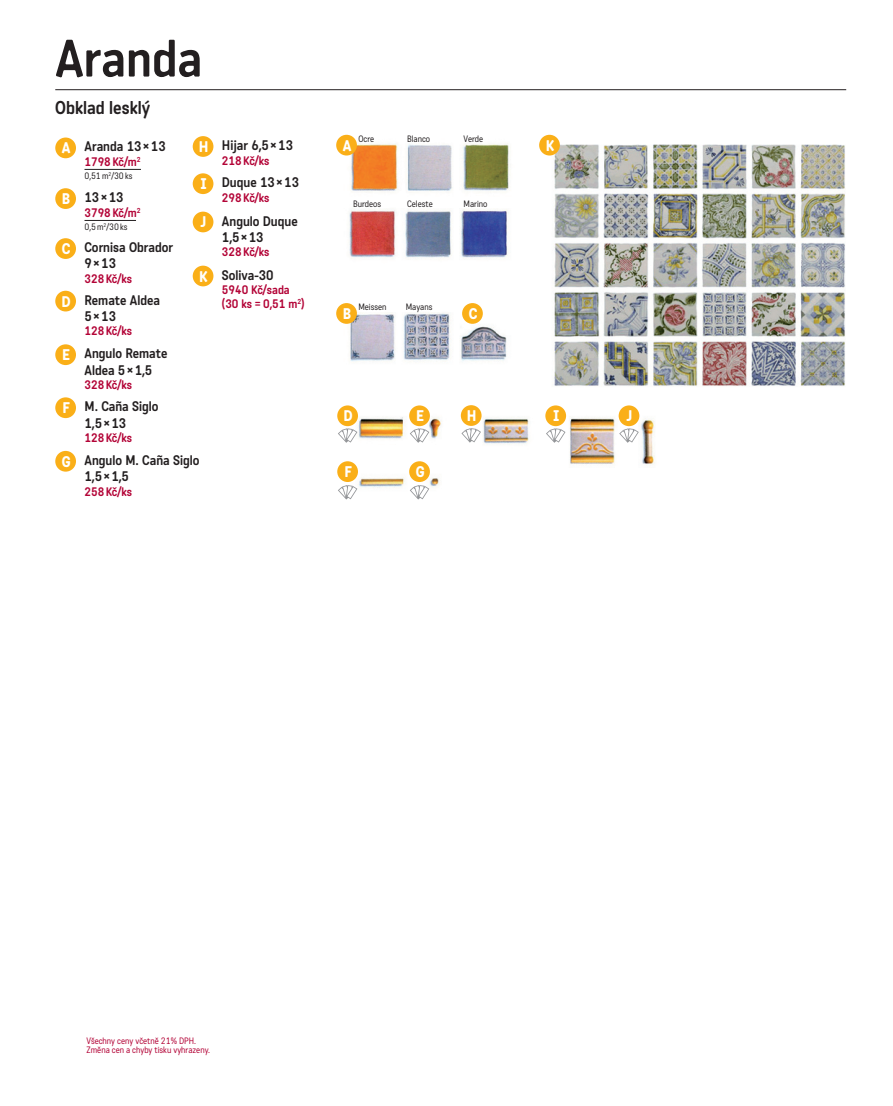
<style>
.page{position:relative;width:893px;height:1106px;background:#fff}
.page>*{position:absolute;margin:0;border:0;box-sizing:border-box;transform-origin:0 0}
.t1{font:700 51px "Katarine Std";color:#231f20}
.t2{font:700 18px "Katarine Std";color:#231f20}
.t3{font:500 15px "Katarine Std";color:#fff}
.t4{font:700 13.5px/16.2px "Katarine Std";color:#231f20}
.t5{font:700 12px/14.4px "Katarine Std";color:#b30437}
.t6{font:9px "Katarine Std";color:#231f20}
.t7{font:9px/9px "Katarine Std";color:#b30437}
</style>
<div class="page">
<img style="left:336px;top:135px;width:509px;height:365px">
<hr style="left:55px;top:89px;width:791px;height:1px;background:#231f20">
<div style="left:55px;top:137px;width:21px;height:21px;background:#faaf18;border-radius:50%"></div>
<hr style="left:85px;top:169px;width:56px;height:1px;background:#231f20">
<hr style="left:85px;top:220px;width:51px;height:1px;background:#231f20">
<svg style="left:546px;top:428px;width:19px;height:15px"></svg>
<svg style="left:338px;top:428px;width:19px;height:15px"></svg>
<svg style="left:338px;top:485px;width:19px;height:14px"></svg>
<svg style="left:410px;top:428px;width:19px;height:15px"></svg>
<svg style="left:410px;top:485px;width:19px;height:14px"></svg>
<svg style="left:619px;top:428px;width:20px;height:15px"></svg>
<svg style="left:461px;top:428px;width:20px;height:14px"></svg>
<div style="left:193px;top:266px;width:20px;height:20px;background:#faaf18;border-radius:50%"></div>
<div style="left:55px;top:188px;width:21px;height:21px;background:#faaf18;border-radius:50%"></div>
<div style="left:55px;top:238px;width:21px;height:21px;background:#faaf18;border-radius:50%"></div>
<div style="left:55px;top:291px;width:21px;height:20px;background:#faaf18;border-radius:50%"></div>
<div style="left:55px;top:344px;width:21px;height:21px;background:#faaf18;border-radius:50%"></div>
<div style="left:55px;top:397px;width:21px;height:21px;background:#faaf18;border-radius:50%"></div>
<div style="left:55px;top:451px;width:21px;height:20px;background:#faaf18;border-radius:50%"></div>
<div style="left:193px;top:136px;width:20px;height:21px;background:#faaf18;border-radius:50%"></div>
<div style="left:193px;top:173px;width:20px;height:21px;background:#faaf18;border-radius:50%"></div>
<div style="left:193px;top:212px;width:20px;height:20px;background:#faaf18;border-radius:50%"></div>
<div style="left:336px;top:135px;width:21px;height:20px;background:#faaf18;border-radius:50%"></div>
<div style="left:539px;top:135px;width:21px;height:20px;background:#faaf18;border-radius:50%"></div>
<div style="left:336px;top:303px;width:21px;height:21px;background:#faaf18;border-radius:50%"></div>
<div style="left:337px;top:405px;width:21px;height:21px;background:#faaf18;border-radius:50%"></div>
<div style="left:545px;top:405px;width:21px;height:21px;background:#faaf18;border-radius:50%"></div>
<div style="left:337px;top:461px;width:21px;height:21px;background:#faaf18;border-radius:50%"></div>
<div style="left:461px;top:405px;width:21px;height:21px;background:#faaf18;border-radius:50%"></div>
<div style="left:409px;top:405px;width:21px;height:21px;background:#faaf18;border-radius:50%"></div>
<div style="left:619px;top:405px;width:20px;height:21px;background:#faaf18;border-radius:50%"></div>
<div style="left:409px;top:461px;width:21px;height:21px;background:#faaf18;border-radius:50%"></div>
<div style="left:462px;top:303px;width:21px;height:21px;background:#faaf18;border-radius:50%"></div>
<h1 class="t1" style="left:55px;top:24px;width:149px">Aranda</h1>
<h2 class="t2" style="left:55px;top:95px;width:96px">Obklad lesklý</h2>
<p class="t3" style="left:62px;top:138px;width:10px">A</p>
<p class="t3" style="left:199px;top:136px;width:11px">H</p>
<p class="t3" style="left:200px;top:173px;width:8px">I</p>
<p class="t3" style="left:201px;top:212px;width:8px">J</p>
<p class="t4" style="left:85px;top:138px;width:83px">Aranda 13×13</p>
<p class="t5" style="left:85px;top:154px;width:58px">1798Kč/m<sup>2</sup></p>
<p class="t6" style="left:85px;top:170px;width:49px">0,51m<sup>2</sup>/30ks</p>
<p class="t4" style="left:85px;top:189px;width:41px">13×13</p>
<p class="t5" style="left:85px;top:205px;width:58px">3798Kč/m<sup>2</sup></p>
<p class="t6" style="left:85px;top:221px;width:44px">0,5m<sup>2</sup>/30ks</p>
<p class="t4" style="left:85px;top:239px;width:90px">Cornisa Obrador<br>9×13</p>
<p class="t5" style="left:85px;top:271px;width:49px">328Kč/ks</p>
<p class="t4" style="left:85px;top:291px;width:77px">Remate Aldea<br>5×13</p>
<p class="t5" style="left:85px;top:323px;width:49px">128Kč/ks</p>
<p class="t4" style="left:85px;top:345px;width:85px">Angulo Remate<br>Aldea 5×1,5</p>
<p class="t5" style="left:85px;top:377px;width:49px">328Kč/ks</p>
<p class="t4" style="left:85px;top:398px;width:75px">M. Caña Siglo<br>1,5×13</p>
<p class="t5" style="left:85px;top:430px;width:49px">128Kč/ks</p>
<p class="t4" style="left:85px;top:451px;width:116px">Angulo M. Caña Siglo<br>1,5×1,5</p>
<p class="t5" style="left:85px;top:483px;width:49px">258Kč/ks</p>
<p class="t3" style="left:62px;top:188px;width:10px">B</p>
<p class="t3" style="left:62px;top:238px;width:10px">C</p>
<p class="t3" style="left:199px;top:266px;width:10px">K</p>
<p class="t3" style="left:62px;top:291px;width:11px">D</p>
<p class="t3" style="left:62px;top:344px;width:9px">E</p>
<p class="t3" style="left:62px;top:397px;width:9px">F</p>
<p class="t3" style="left:62px;top:451px;width:10px">G</p>
<p class="t4" style="left:222px;top:137px;width:73px">Hijar 6,5×13</p>
<p class="t5" style="left:222px;top:153px;width:49px">218Kč/ks</p>
<p class="t4" style="left:222px;top:174px;width:79px">Duque 13×13</p>
<p class="t5" style="left:222px;top:190px;width:49px">298Kč/ks</p>
<p class="t4" style="left:222px;top:212px;width:77px">Angulo Duque<br>1,5×13</p>
<p class="t5" style="left:222px;top:244px;width:49px">328Kč/ks</p>
<p class="t4" style="left:222px;top:266px;width:53px">Soliva-30</p>
<p class="t5" style="left:222px;top:282px;width:84px">5940 Kč/sada (30 ks = 0,51 m<sup>2</sup>)</p>
<p class="t6" style="left:464px;top:133px;width:21px">Verde</p>
<p class="t6" style="left:358px;top:133px;width:17px">Ocre</p>
<p class="t6" style="left:407px;top:133px;width:24px">Blanco</p>
<p class="t3" style="left:343px;top:135px;width:10px">A</p>
<p class="t3" style="left:546px;top:135px;width:10px">K</p>
<p class="t6" style="left:353px;top:198px;width:30px">Burdeos</p>
<p class="t6" style="left:407px;top:198px;width:27px">Celeste</p>
<p class="t6" style="left:464px;top:198px;width:25px">Marino</p>
<p class="t3" style="left:343px;top:303px;width:10px">B</p>
<p class="t6" style="left:358px;top:300px;width:30px">Meissen</p>
<p class="t6" style="left:406px;top:300px;width:28px">Mayans</p>
<p class="t3" style="left:469px;top:303px;width:10px">C</p>
<p class="t3" style="left:416px;top:405px;width:9px">E</p>
<p class="t3" style="left:467px;top:405px;width:11px">H</p>
<p class="t3" style="left:626px;top:405px;width:8px">J</p>
<p class="t3" style="left:344px;top:405px;width:11px">D</p>
<p class="t3" style="left:553px;top:405px;width:8px">I</p>
<p class="t3" style="left:344px;top:461px;width:9px">F</p>
<p class="t3" style="left:416px;top:461px;width:10px">G</p>
<p class="t7" style="left:87px;top:1036px;width:125px">Všechny ceny včetně 21% DPH.<br>Změna cen a chyby tisku vyhrazeny.</p>
</div>
